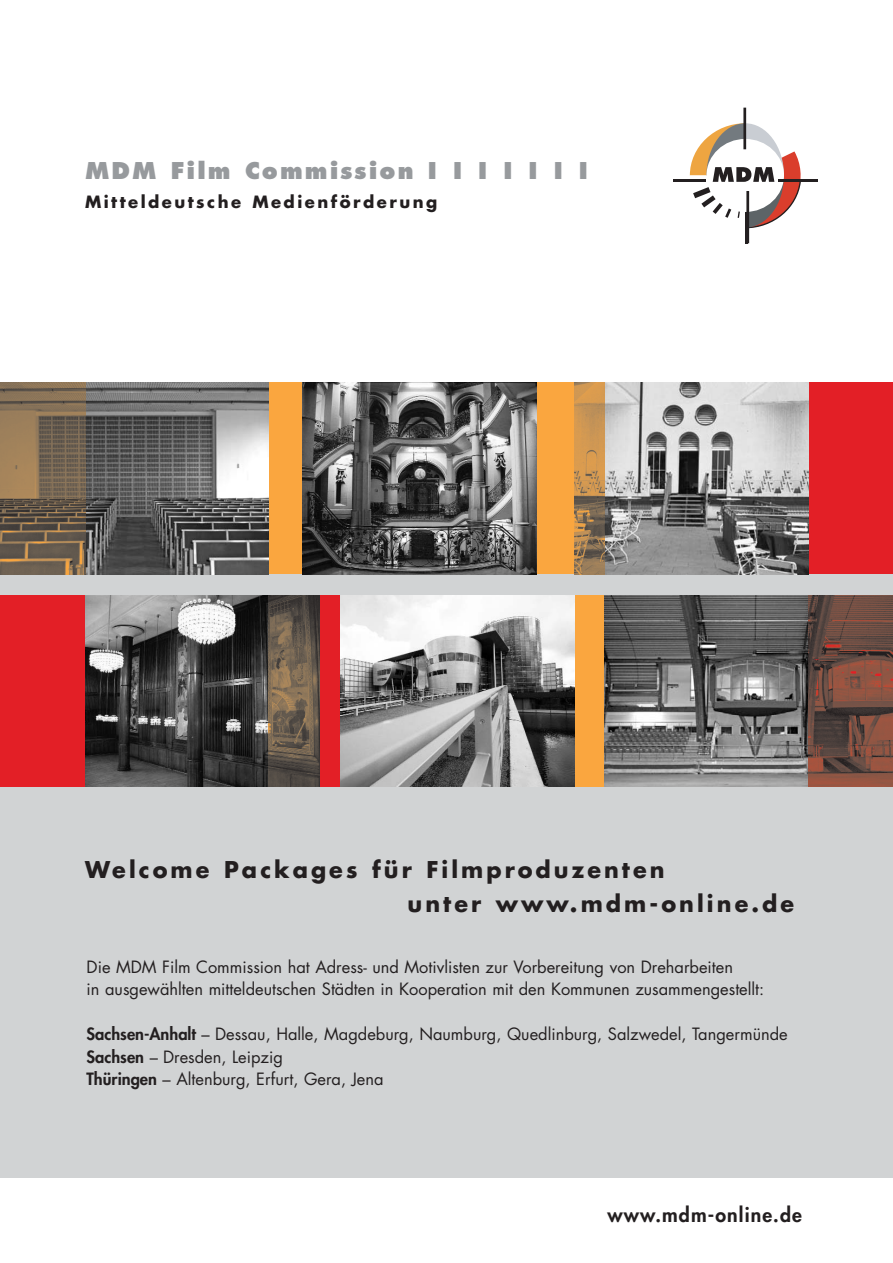
<style>
.page{position:relative;width:893px;height:1263px;background:#fff}
.page>*{position:absolute;margin:0;border:0;box-sizing:border-box;transform-origin:0 0}
.t1{font:700 22.5px/34.5px "Futura LT";letter-spacing:.135em;color:#231f20}
.t2{font:800 22.5px "Futura LT";letter-spacing:.09em;color:#979a9d}
.t3{font:800 19.5px "Futura";letter-spacing:.06em;color:#231f20}
.t4{font:16.5px/22.5px "Futura LT";color:#231f20}
.t5{font:700 16.5px "Futura LT";letter-spacing:.15em;color:#231f20}
.s1{font-family:"Futura";font-weight:800}
</style>
<div class="page">
<div style="left:0;top:442px;width:892px;height:736px;background:#d1d3d4"></div>
<hr style="left:743px;top:108px;width:3px;height:41px;background:#231f20">
<hr style="left:673px;top:179px;width:33px;height:3px;background:#231f20">
<hr style="left:778px;top:179px;width:39px;height:3px;background:#231f20">
<hr style="left:746px;top:191px;width:3px;height:52px;background:#231f20">
<hr style="left:744px;top:212px;width:3px;height:31px;background:#231f20">
<svg style="left:689px;top:123px;width:112px;height:106px"></svg>
<div style="left:0;top:383px;width:892px;height:191px;background:#faa63f"></div>
<div style="left:795px;top:383px;width:97px;height:191px;background:#e31f26"></div>
<div style="left:0;top:595px;width:523px;height:192px;background:#e31f26"></div>
<div style="left:536px;top:595px;width:356px;height:192px;background:#faa63f"></div>
<img style="left:85px;top:595px;width:183px;height:192px">
<img style="left:268px;top:595px;width:51px;height:192px">
<img style="left:340px;top:595px;width:234px;height:192px">
<img style="left:604px;top:595px;width:204px;height:192px">
<img style="left:808px;top:595px;width:84px;height:192px">
<img style="left:85px;top:383px;width:183px;height:191px">
<img style="left:0;top:383px;width:85px;height:191px">
<img style="left:302px;top:383px;width:234px;height:191px">
<img style="left:604px;top:383px;width:204px;height:191px">
<img style="left:574px;top:383px;width:30px;height:191px">
<h1 class="t2" style="left:85px;top:163px;width:504px">MDM Film Commission I I I I I I I</h1>
<p class="t5" style="left:85px;top:195px;width:354px">Mitteldeutsche Medienförderung</p>
<h1 class="t1" style="left:407px;top:854px;width:388px;text-indent:-322px">Welcome Packages für Filmproduzenten<br>unter www.mdm-online.de</h1>
<p class="t4" style="left:87px;top:956px;width:679px">Die MDM Film Commission hat Adress- und Motivlisten zur Vorbereitung von Dreharbeiten<br>in ausgewählten mitteldeutschen Städten in Kooperation mit den Kommunen zusammengestellt:</p>
<p class="t4" style="left:87px;top:1023px;width:702px"><span class="s1">Sachsen-Anhalt</span> – Dessau, Halle, Magdeburg, Naumburg, Quedlinburg, Salzwedel, Tangermünde<br><span class="s1">Sachsen</span> – Dresden, Leipzig<br><span class="s1">Thüringen</span> – Altenburg, Erfurt, Gera, Jena</p>
<p class="t3" style="left:607px;top:1206px;width:196px">www.mdm-online.de</p>
</div>
